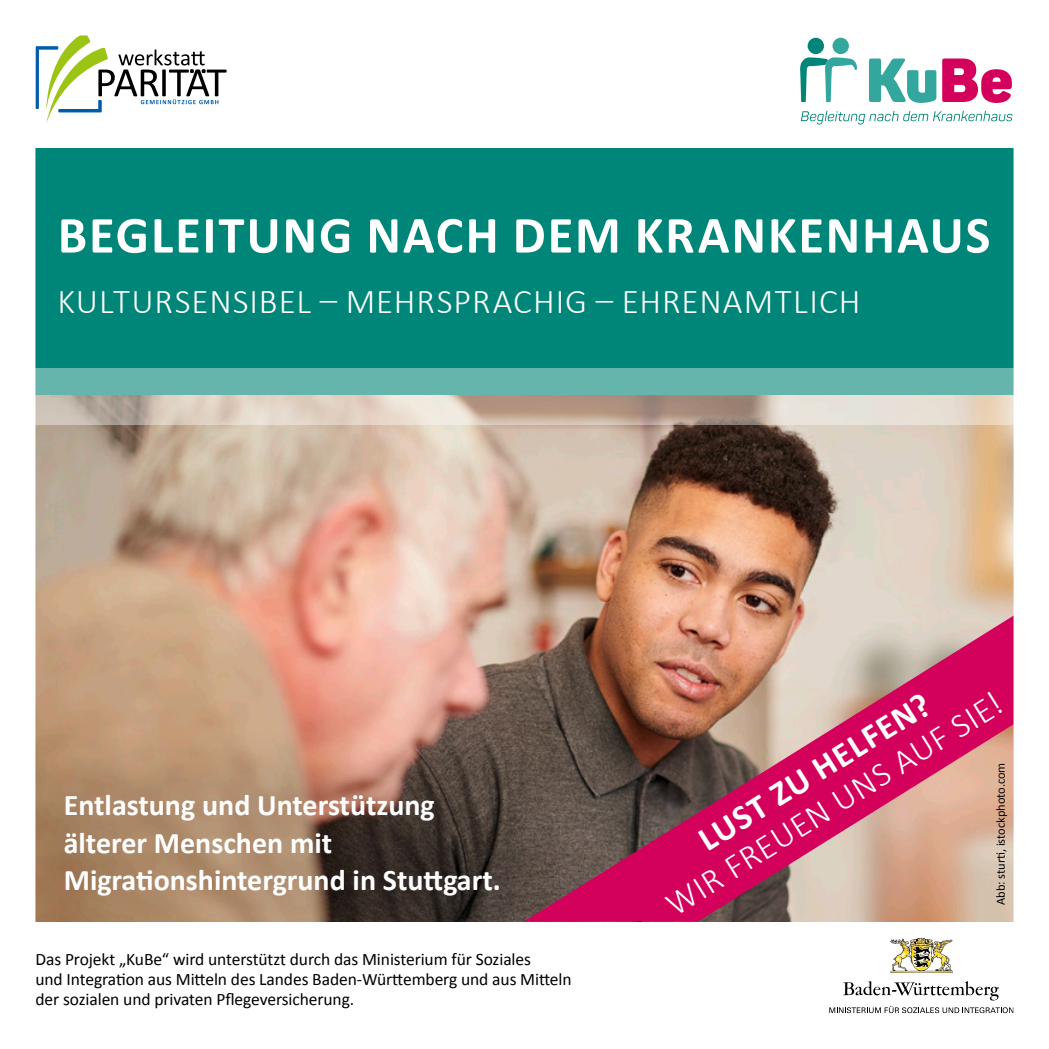
<style>
.page{position:relative;width:1049px;height:1049px;background:#fff}
.page>*{position:absolute;margin:0;border:0;box-sizing:border-box;transform-origin:0 0}
.t1{font:700 52.5px "Calibri";letter-spacing:.035em;color:#fff}
.t2{font:300 35px "Calibri";letter-spacing:.025em;color:#fff}
.t3{font:700 35px "Calibri";color:#fff}
.t4{font:700 30px/37.5px "Calibri";color:#fff}
.t5{font:17.5px/20px "Calibri";letter-spacing:-.005em;color:#000}
.t6{font:12.5px "Calibri";letter-spacing:-.005em;color:#000}
</style>
<div class="page">
<img style="left:35px;top:35px;width:979px;height:979px">
<h1 class="t1" style="left:58px;top:202px;width:934px">BEGLEITUNG NACH DEM KRANKENHAUS</h1>
<h2 class="t2" style="left:57px;top:279px;width:805px">KULTURSENSIBEL – MEHRSPRACHIG – EHRENAMTLICH</h2>
<h3 class="t4" style="left:64px;top:786px;width:439px">Entlastung und Unterstützung älterer Menschen mit<br>Migrationshintergrund in Stuttgart.</h3>
<p class="t5" style="left:35px;top:949px;width:538px">Das Projekt „KuBe“ wird unterstützt durch das Ministerium für Soziales<br>und Integration aus Mitteln des Landes Baden-Württemberg und aus Mitteln der sozialen und privaten Pflegeversicherung.</p>
<h2 class="t3" style="left:689px;top:823px;width:268px;rotate:-32deg">LUST ZU HELFEN?</h2>
<h2 class="t2" style="left:657px;top:888px;width:391px;rotate:-32deg">WIR FREUEN UNS AUF SIE!</h2>
<p class="t6" style="left:992px;top:905px;width:144px;rotate:-90deg">Abb: sturti, istockphoto.com</p>
</div>
